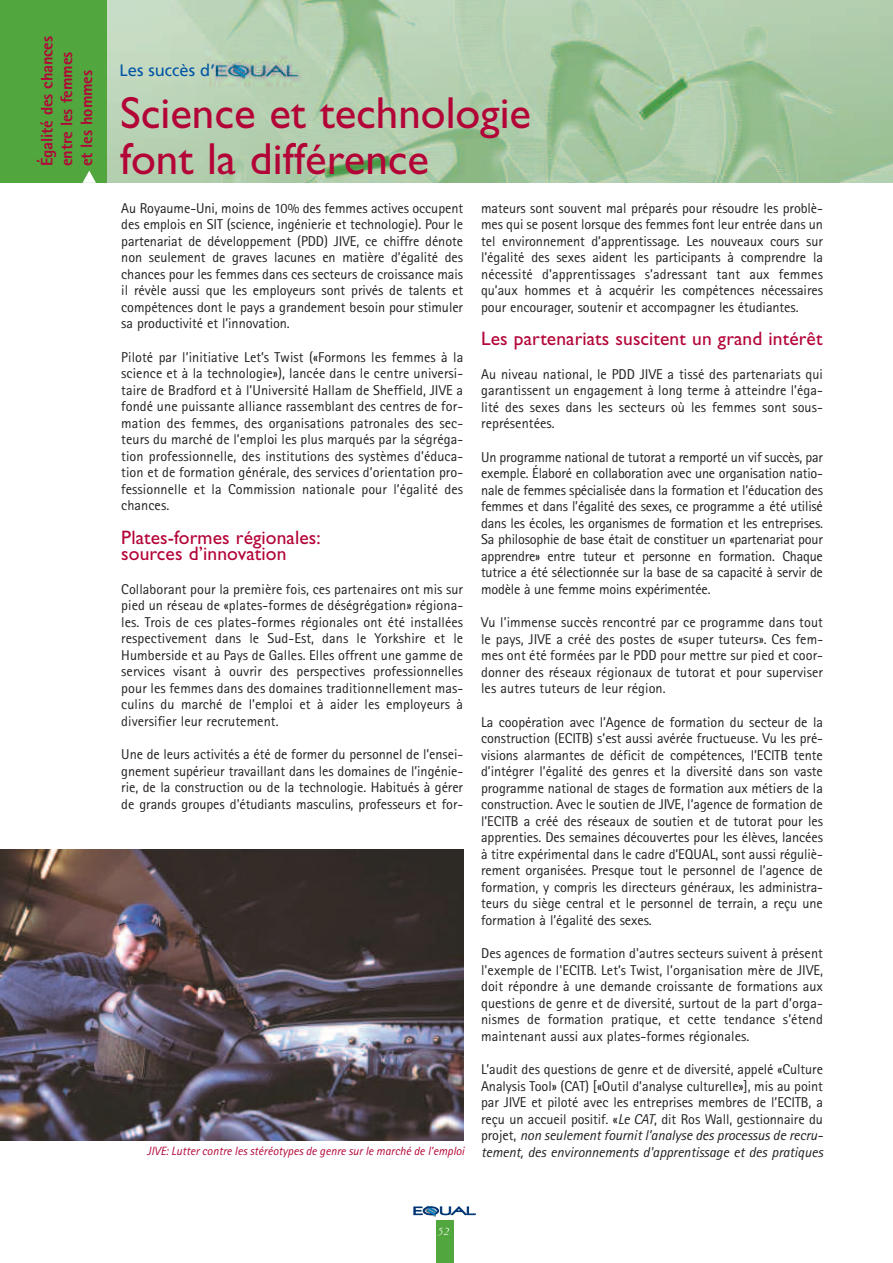
<style>
.page{position:relative;width:893px;height:1263px;background:#fff}
.page>*{position:absolute;margin:0;border:0;box-sizing:border-box;transform-origin:0 0}
.t1{font:45px/45px "Gill Sans";color:#b30437}
.t2{font:19.5px/16.5px "Gill Sans";letter-spacing:.005em;color:#b30437}
.t3{font:800 16.5px/19.8px "Rotis Sans Serif";letter-spacing:-.01em;color:#b30437}
.t4{font:16.5px "Frutiger";color:#0155a5}
.t5{font:14.25px/16.5px "Rotis Sans Serif";letter-spacing:-.005em;color:#231f20;text-align:justify}
.t6{font:italic 12px "Rotis Sans Serif";color:#b30437}
.t7{font:italic 12px "Garamond Three";color:#fff}
.s1{font-style:italic}
</style>
<div class="page">
<img style="left:106px;top:0;width:787px;height:183px">
<div style="left:436px;top:1203px;width:17px;height:60px;background:#51a63e"></div>
<div style="left:408px;top:1202px;width:73px;height:18px;background:#fff"></div>
<svg style="left:414px;top:1205px;width:61px;height:12px"></svg>
<div style="left:0;top:0;width:106px;height:183px;background:#51a63e"></div>
<img style="left:0;top:849px;width:463px;height:292px">
<svg style="left:82px;top:171px;width:14px;height:12px"></svg>
<p class="t3" style="left:39px;top:166px;width:131px;rotate:-90deg">Égalité des chances entre les femmes et les hommes</p>
<p class="t4" style="left:120px;top:63px;width:97px">Les succès d’</p>
<h1 class="t1" style="left:120px;top:95px;width:412px">Science et technologie font la différence</h1>
<p class="t5" style="left:121px;top:201px;width:343px">Au Royaume-Uni, moins de 10% des femmes actives occupent des emplois en SIT (science, ingénierie et technologie). Pour le partenariat de développement (PDD) JIVE, ce chiffre dénote non seulement de graves lacunes en matière d’égalité des chances pour les femmes dans ces secteurs de croissance mais il révèle aussi que les employeurs sont privés de talents et compétences dont le pays a grandement besoin pour stimuler sa productivité et l’innovation.</p>
<p class="t5" style="left:121px;top:350px;width:343px">Piloté par l’initiative Let’s Twist («Formons les femmes à la science et à la technologie»), lancée dans le centre universi&shy;taire de Bradford et à l’Université Hallam de Sheffield, JIVE a fondé une puissante alliance rassemblant des centres de for&shy;mation des femmes, des organisations patronales des sec&shy;teurs du marché de l’emploi les plus marqués par la ségréga&shy;tion professionnelle, des institutions des systèmes d’éduca&shy;tion et de formation générale, des services d’orientation pro&shy;fessionnelle et la Commission nationale pour l’égalité des chances.</p>
<h2 class="t2" style="left:121px;top:531px;width:201px">Plates-formes régionales: sources d’innovation</h2>
<p class="t5" style="left:121px;top:582px;width:343px">Collaborant pour la première fois, ces partenaires ont mis sur pied un réseau de «plates-formes de déségrégation» régiona&shy;les. Trois de ces plates-formes régionales ont été installées respectivement dans le Sud-Est, dans le Yorkshire et le Humberside et au Pays de Galles. Elles offrent une gamme de services visant à ouvrir des perspectives professionnelles pour les femmes dans des domaines traditionnellement mas&shy;culins du marché de l’emploi et à aider les employeurs à diversifier leur recrutement.</p>
<p class="t5" style="left:121px;top:747px;width:343px">Une de leurs activités a été de former du personnel de l’ensei&shy;gnement supérieur travaillant dans les domaines de l’ingénie&shy;rie, de la construction ou de la technologie. Habitués à gérer de grands groupes d'étudiants masculins, professeurs et for-</p>
<p class="t6" style="left:147px;top:1147px;width:319px">JIVE: Lutter contre les stéréotypes de genre sur le marché de l’emploi</p>
<p class="t5" style="left:481px;top:201px;width:343px">mateurs sont souvent mal préparés pour résoudre les problè&shy;mes qui se posent lorsque des femmes font leur entrée dans un tel environnement d’apprentissage. Les nouveaux cours sur l’égalité des sexes aident les participants à comprendre la nécessité d'apprentissages s’adressant tant aux femmes qu’aux hommes et à acquérir les compétences nécessaires pour encourager, soutenir et accompagner les étudiantes.</p>
<h2 class="t2" style="left:481px;top:332px;width:343px">Les partenariats suscitent un grand intérêt</h2>
<p class="t5" style="left:481px;top:367px;width:343px">Au niveau national, le PDD JIVE a tissé des partenariats qui garantissent un engagement à long terme à atteindre l’éga&shy;lité des sexes dans les secteurs où les femmes sont sous&shy;représentées.</p>
<p class="t5" style="left:481px;top:450px;width:343px">Un programme national de tutorat a remporté un vif succès, par exemple. Élaboré en collaboration avec une organisation natio&shy;nale de femmes spécialisée dans la formation et l’éducation des femmes et dans l’égalité des sexes, ce programme a été utilisé dans les écoles, les organismes de formation et les entreprises.<br>Sa philosophie de base était de constituer un «partenariat pour apprendre» entre tuteur et personne en formation. Chaque tutrice a été sélectionnée sur la base de sa capacité à servir de modèle à une femme moins expérimentée.</p>
<p class="t5" style="left:481px;top:615px;width:343px">Vu l’immense succès rencontré par ce programme dans tout le pays, JIVE a créé des postes de «super tuteurs». Ces fem&shy;mes ont été formées par le PDD pour mettre sur pied et coor&shy;donner des réseaux régionaux de tutorat et pour superviser les autres tuteurs de leur région.</p>
<p class="t5" style="left:481px;top:715px;width:343px">La coopération avec l’Agence de formation du secteur de la construction (ECITB) s’est aussi avérée fructueuse. Vu les pré&shy;visions alarmantes de déficit de compétences, l’ECITB tente d’intégrer l’égalité des genres et la diversité dans son vaste programme national de stages de formation aux métiers de la construction. Avec le soutien de JIVE, l’agence de formation de l’ECITB a créé des réseaux de soutien et de tutorat pour les apprenties. Des semaines découvertes pour les élèves, lancées à titre expérimental dans le cadre d’EQUAL, sont aussi réguliè&shy;rement organisées. Presque tout le personnel de l’agence de formation, y compris les directeurs généraux, les administra&shy;teurs du siège central et le personnel de terrain, a reçu une formation à l’égalité des sexes.</p>
<p class="t5" style="left:481px;top:946px;width:343px">Des agences de formation d'autres secteurs suivent à présent l'exemple de l'ECITB. Let’s Twist, l’organisation mère de JIVE, doit répondre à une demande croissante de formations aux questions de genre et de diversité, surtout de la part d’orga&shy;nismes de formation pratique, et cette tendance s’étend maintenant aussi aux plates-formes régionales.</p>
<p class="t5" style="left:481px;top:1062px;width:343px">L’audit des questions de genre et de diversité, appelé «Culture Analysis Tool» (CAT) [«Outil d’analyse culturelle»], mis au point par JIVE et piloté avec les entreprises membres de l’ECITB, a reçu un accueil positif. «<span class="s1">Le CAT</span>, dit Ros Wall, gestionnaire du projet, <span class="s1">non seulement fournit l’analyse des processus de recru&shy;tement, des environnements d'apprentissage et des pratiques</span></p>
<p class="t7" style="left:438px;top:1227px;width:13px">52</p>
</div>
